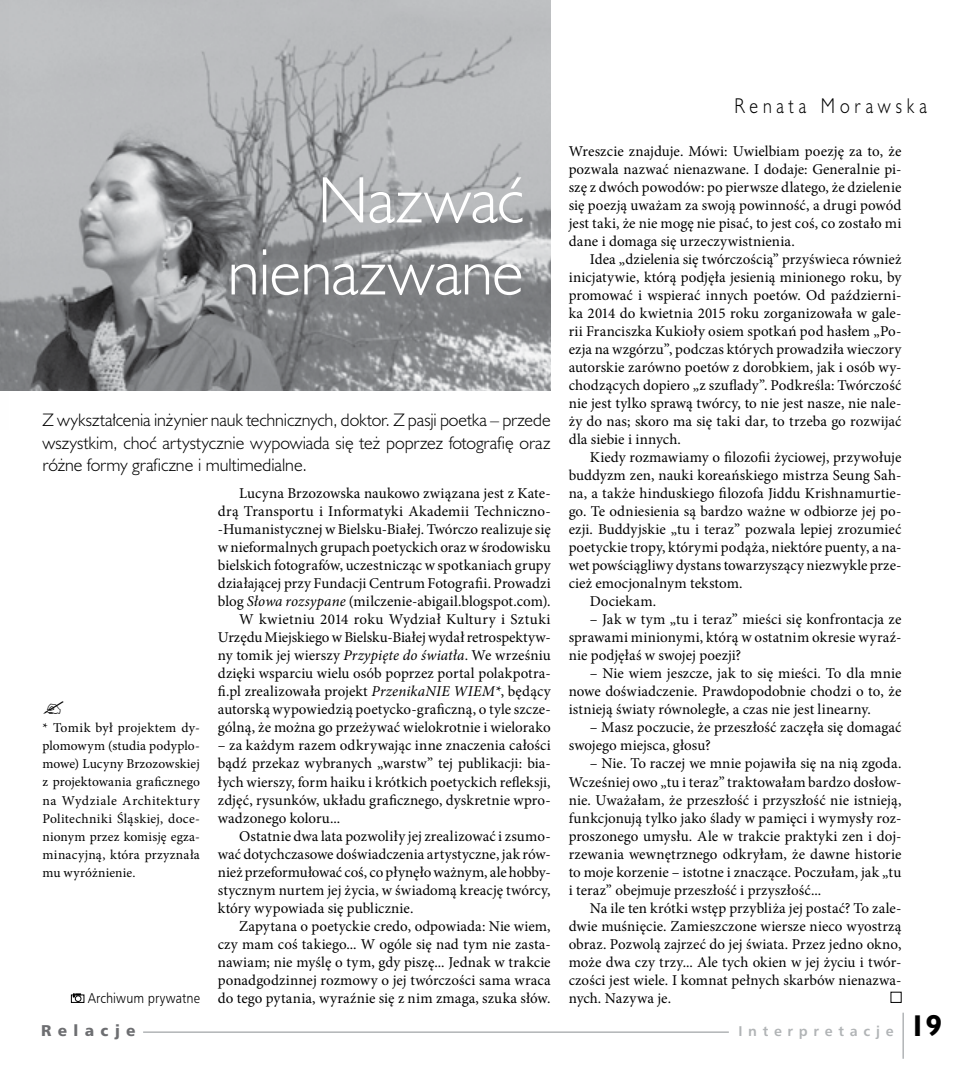
<style>
.page{position:relative;width:978px;height:1085px;background:#fff}
.page>*{position:absolute;margin:0;border:0;box-sizing:border-box;transform-origin:0 0}
.t1{font:300 60px/72px "Humanst 521 Lt PL";letter-spacing:-.01em;color:#fff;text-align:right}
.t2{font:700 30px "Humanist 521 BT";color:#000}
.t3{font:300 19.5px "Humanst 521 Lt PL";letter-spacing:.295em;color:#000;scale:.85 1}
.t4{font:300 16.5px/22.5px "Humanst 521 Lt PL";color:#000;text-align:justify}
.t5{font:15px/18px "Minion Pro";letter-spacing:.005em;color:#000;text-align:justify}
.t6{font:15px "Humnst 777 Blk PL";letter-spacing:.425em;color:#6d6e71}
.t7{font:13.5px/18px "Minion Pro";letter-spacing:.015em;color:#000;text-align:justify}
.t8{font:13.5px "Humnst 777 Lt PL";letter-spacing:.01em;color:#000;scale:.9 1}
.t9{font:700 13.5px "Humnst 777 PL";letter-spacing:.425em;color:#b1b4b6}
.s1{font-style:italic}
</style>
<div class="page">
<hr style="left:902px;top:1012px;width:2px;height:46px;background:#b1b4b6">
<hr style="left:143px;top:1031px;width:586px;height:1px;background:#b1b4b6">
<img style="left:8px;top:0;width:543px;height:390px">
<div style="left:71px;top:994px;width:13px;height:8px;border:1px solid #000"></div>
<svg style="left:73px;top:993px;width:8px;height:8px"></svg>
<h1 class="t1" style="left:228px;top:163px;width:298px">Nazwać nienazwane</h1>
<p class="t4" style="left:43px;top:408px;width:510px">Z wykształcenia inżynier nauk technicznych, doktor. Z pasji poetka – przede wszystkim, choć artystycznie wypowiada się też poprzez fotografię oraz różne formy graficzne i multimedialne.</p>
<p class="t7" style="left:43px;top:719px;width:159px">* Tomik był projektem dy&shy;plomowym (studia podyplo&shy;mowe) Lucyny Brzozowskiej z projektowania graficznego na Wydziale Architektury Politechniki Śląskiej, doce&shy;nionym przez komisję egza&shy;minacyjną, która przyznała mu wyróżnienie.</p>
<p class="t8" style="left:88px;top:988px;width:126px">Archiwum prywatne</p>
<p class="t5" style="left:218px;top:484px;width:334px;text-align:right">Lucyna Brzozowska naukowo związana jest z Kate&shy;drą Transportu i Informatyki Akademii Techniczno--Humanistycznej w Bielsku-Białej. Twórczo realizuje się w nieformalnych grupach poetyckich oraz w środowisku bielskich fotografów, uczestnicząc w spotkaniach grupy działającej przy Fundacji Centrum Fotografii. Prowadzi blog <span class="s1">Słowa rozsypane</span> (milczenie-abigail.blogspot.com).<br>W kwietniu 2014 roku Wydział Kultury i Sztuki Urzędu Miejskiego w Bielsku-Białej wydał retrospektyw&shy;ny tomik jej wierszy <span class="s1">Przypięte do światła</span>. We wrześniu dzięki wsparciu wielu osób poprzez portal polakpotra&shy;fi.pl zrealizowała projekt <span class="s1">PrzenikaNIE WIEM*</span>, będący autorską wypowiedzią poetycko-graficzną, o tyle szcze&shy;gólną, że można go przeżywać wielokrotnie i wielorako</p>
<p class="t5" style="left:218px;top:736px;width:334px">– za każdym razem odkrywając inne znaczenia całości bądź przekaz wybranych „warstw” tej publikacji: bia&shy;łych wierszy, form haiku i krótkich poetyckich refleksji, zdjęć, rysunków, układu graficznego, dyskretnie wpro&shy;wadzonego koloru...</p>
<p class="t5" style="left:218px;top:826px;width:334px;text-indent:21px">Ostatnie dwa lata pozwoliły jej zrealizować i zsumo&shy;wać dotychczasowe doświadczenia artystyczne, jak rów&shy;nież przeformułować coś, co płynęło ważnym, ale hobby&shy;stycznym nurtem jej życia, w świadomą kreację twórcy, który wypowiada się publicznie.</p>
<p class="t5" style="left:218px;top:916px;width:334px;text-indent:21px">Zapytana o poetyckie credo, odpowiada: Nie wiem, czy mam coś takiego... W ogóle się nad tym nie zasta&shy;nawiam; nie myślę o tym, gdy piszę... Jednak w trakcie ponadgodzinnej rozmowy o jej twórczości sama wraca do tego pytania, wyraźnie się z nim zmaga, szuka słów.</p>
<h3 class="t3" style="left:734px;top:92px;width:228px">Renata Morawska</h3>
<p class="t5" style="left:569px;top:142px;width:334px">Wreszcie znajduje. Mówi: Uwielbiam poezję za to, że pozwala nazwać nienazwane. I dodaje: Generalnie pi&shy;szę z dwóch powodów: po pierwsze dlatego, że dzielenie się poezją uważam za swoją powinność, a drugi powód jest taki, że nie mogę nie pisać, to jest coś, co zostało mi dane i domaga się urzeczywistnienia.</p>
<p class="t5" style="left:569px;top:250px;width:334px;text-indent:21px">Idea „dzielenia się twórczością” przyświeca również inicjatywie, którą podjęła jesienią minionego roku, by promować i wspierać innych poetów. Od październi&shy;ka 2014 do kwietnia 2015 roku zorganizowała w gale&shy;rii Franciszka Kukioły osiem spotkań pod hasłem „Po&shy;ezja na wzgórzu”, podczas których prowadziła wieczory autorskie zarówno poetów z dorobkiem, jak i osób wy&shy;chodzących dopiero „z szuflady”. Podkreśla: Twórczość nie jest tylko sprawą twórcy, to nie jest nasze, nie nale&shy;ży do nas; skoro ma się taki dar, to trzeba go rozwijać dla siebie i innych.</p>
<p class="t5" style="left:590px;top:448px;width:313px">Kiedy rozmawiamy o filozofii życiowej, przywołuje</p>
<p class="t5" style="left:569px;top:466px;width:334px">buddyzm zen, nauki koreańskiego mistrza Seung Sah-</p>
<p class="t5" style="left:569px;top:484px;width:334px">na, a także hinduskiego filozofa Jiddu Krishnamurtie-</p>
<p class="t5" style="left:569px;top:502px;width:334px">go. Te odniesienia są bardzo ważne w odbiorze jej po-</p>
<p class="t5" style="left:569px;top:520px;width:334px">ezji. Buddyjskie „tu i teraz” pozwala lepiej zrozumieć</p>
<p class="t5" style="left:569px;top:538px;width:334px">poetyckie tropy, którymi podąża, niektóre puenty, a na-</p>
<p class="t5" style="left:569px;top:556px;width:334px">wet powściągliwy dystans towarzyszący niezwykle prze-</p>
<p class="t5" style="left:569px;top:574px;width:175px">cież emocjonalnym tekstom.</p>
<p class="t5" style="left:590px;top:592px;width:68px">Dociekam.</p>
<p class="t5" style="left:569px;top:610px;width:334px;text-indent:21px">– Jak w tym „tu i teraz” mieści się konfrontacja ze sprawami minionymi, którą w ostatnim okresie wyraź&shy;nie podjęłaś w swojej poezji?</p>
<p class="t5" style="left:569px;top:664px;width:334px;text-indent:21px">– Nie wiem jeszcze, jak to się mieści. To dla mnie nowe doświadczenie. Prawdopodobnie chodzi o to, że istnieją światy równoległe, a czas nie jest linearny.</p>
<p class="t5" style="left:569px;top:718px;width:334px;text-indent:21px">– Masz poczucie, że przeszłość zaczęła się domagać swojego miejsca, głosu?</p>
<p class="t5" style="left:569px;top:754px;width:334px;text-indent:21px">– Nie. To raczej we mnie pojawiła się na nią zgoda.<br>Wcześniej owo „tu i teraz” traktowałam bardzo dosłow&shy;nie. Uważałam, że przeszłość i przyszłość nie istnieją, funkcjonują tylko jako ślady w pamięci i wymysły roz&shy;proszonego umysłu. Ale w trakcie praktyki zen i doj&shy;rzewania wewnętrznego odkryłam, że dawne historie to moje korzenie – istotne i znaczące. Poczułam, jak „tu i teraz” obejmuje przeszłość i przyszłość...</p>
<p class="t5" style="left:569px;top:898px;width:334px;text-indent:21px">Na ile ten krótki wstęp przybliża jej postać? To zale&shy;dwie muśnięcie. Zamieszczone wiersze nieco wyostrzą obraz. Pozwolą zajrzeć do jej świata. Przez jedno okno, może dwa czy trzy... Ale tych okien w jej życiu i twór&shy;czości jest wiele. I komnat pełnych skarbów nienazwa&shy;nych. Nazywa je.</p>
<p class="t6" style="left:41px;top:1020px;width:96px">Relacje</p>
<p class="t9" style="left:738px;top:1022px;width:157px">Interpretacje</p>
<h2 class="t2" style="left:910px;top:1006px;width:34px">19</h2>
</div>
